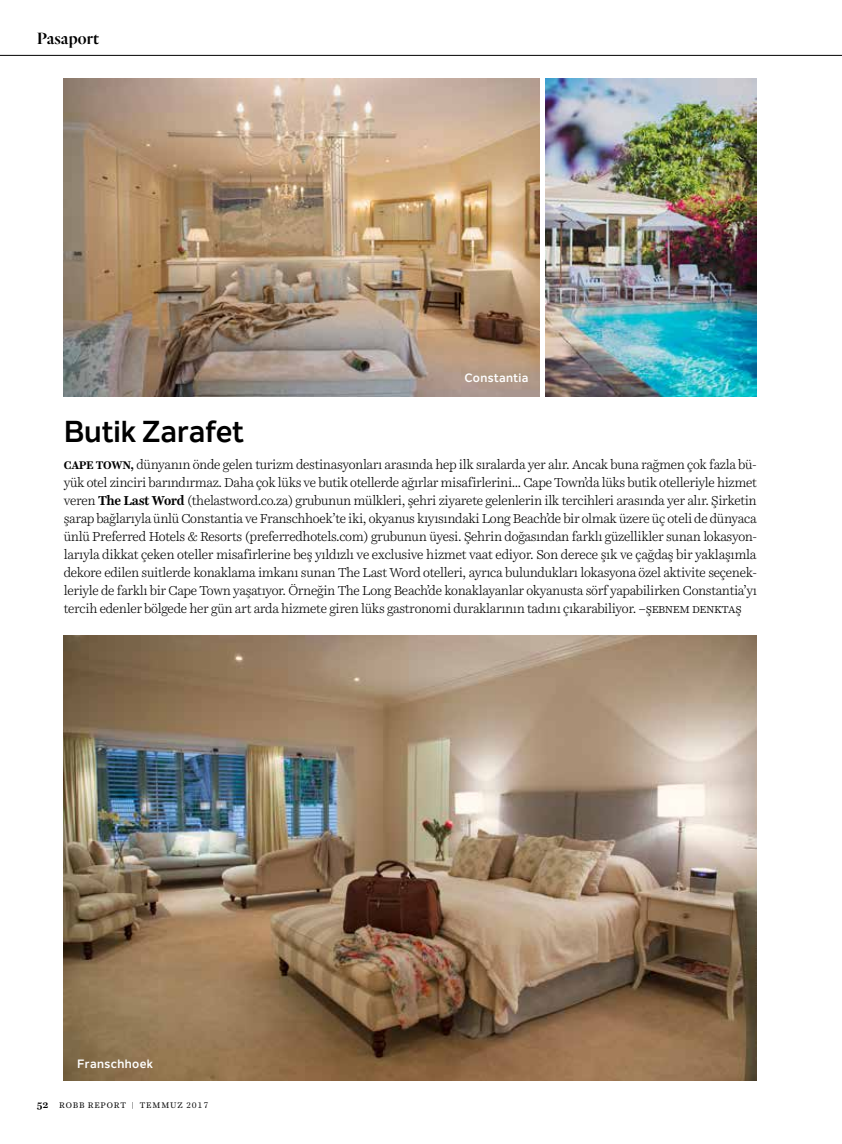
<style>
.page{position:relative;width:842px;height:1144px;background:#fff}
.page>*{position:absolute;margin:0;border:0;box-sizing:border-box;transform-origin:0 0}
.t1{font:700 30px "Nolan Next";color:#000}
.t2{font:600 16.8px "Quarto";letter-spacing:.01em;color:#000}
.t3{font:300 13.2px/18px "Harriet Text";letter-spacing:-.03em;color:#000;text-align:justify}
.t4{font:700 12px "Nolan Next";letter-spacing:.03em;color:#fff}
.t5{font:8.25px "Harriet Text";letter-spacing:.1em;color:#000}
.s1{font-weight:700;font-size:11.25px}
.s2{font-weight:700}
.s3{font-weight:700;font-size:10.5px}
</style>
<div class="page">
<img style="left:64px;top:79px;width:476px;height:317px">
<img style="left:545px;top:79px;width:212px;height:317px">
<img style="left:64px;top:636px;width:693px;height:444px">
<hr style="left:0;top:55px;width:842px;height:1px;background:#000">
<p class="t2" style="left:37px;top:28px;width:64px">Pasaport</p>
<h1 class="t1" style="left:64px;top:413px;width:182px">Butik Zarafet</h1>
<p class="t4" style="left:464px;top:370px;width:65px">Constantia</p>
<p class="t3" style="left:64px;top:455px;width:695px"><span class="s1">CAPE TOWN,</span> dünyanın önde gelen turizm destinasyonları arasında hep ilk sıralarda yer alır. Ancak buna rağmen çok fazla bü&shy;yük otel zinciri barındırmaz. Daha çok lüks ve butik otellerde ağırlar misafirlerini… Cape Town’da lüks butik otelleriyle hizmet veren <span class="s2">The Last Word</span> (thelastword.co.za) grubunun mülkleri, şehri ziyarete gelenlerin ilk tercihleri arasında yer alır. Şirketin şarap bağlarıyla ünlü Constantia ve Franschhoek’te iki, okyanus kıyısındaki Long Beach’de bir olmak üzere üç oteli de dünyaca ünlü Preferred Hotels &amp; Resorts (preferredhotels.com) grubunun üyesi. Şehrin doğasından farklı güzellikler sunan lokasyon&shy;larıyla dikkat çeken oteller misafirlerine beş yıldızlı ve exclusive hizmet vaat ediyor. Son derece şık ve çağdaş bir yaklaşımla dekore edilen suitlerde konaklama imkanı sunan The Last Word otelleri, ayrıca bulundukları lokasyona özel aktivite seçenek&shy;leriyle de farklı bir Cape Town yaşatıyor. Örneğin The Long Beach’de konaklayanlar okyanusta sörf yapabilirken Constantia’yı tercih edenler bölgede her gün art arda hizmete giren lüks gastronomi duraklarının tadını çıkarabiliyor. –şebnem denktaş</p>
<p class="t4" style="left:77px;top:1057px;width:77px">Franschhoek</p>
<p class="t5" style="left:37px;top:1099px;width:173px"><span class="s3">52</span> ROBB REPORT | TEMMUZ 2017</p>
</div>
